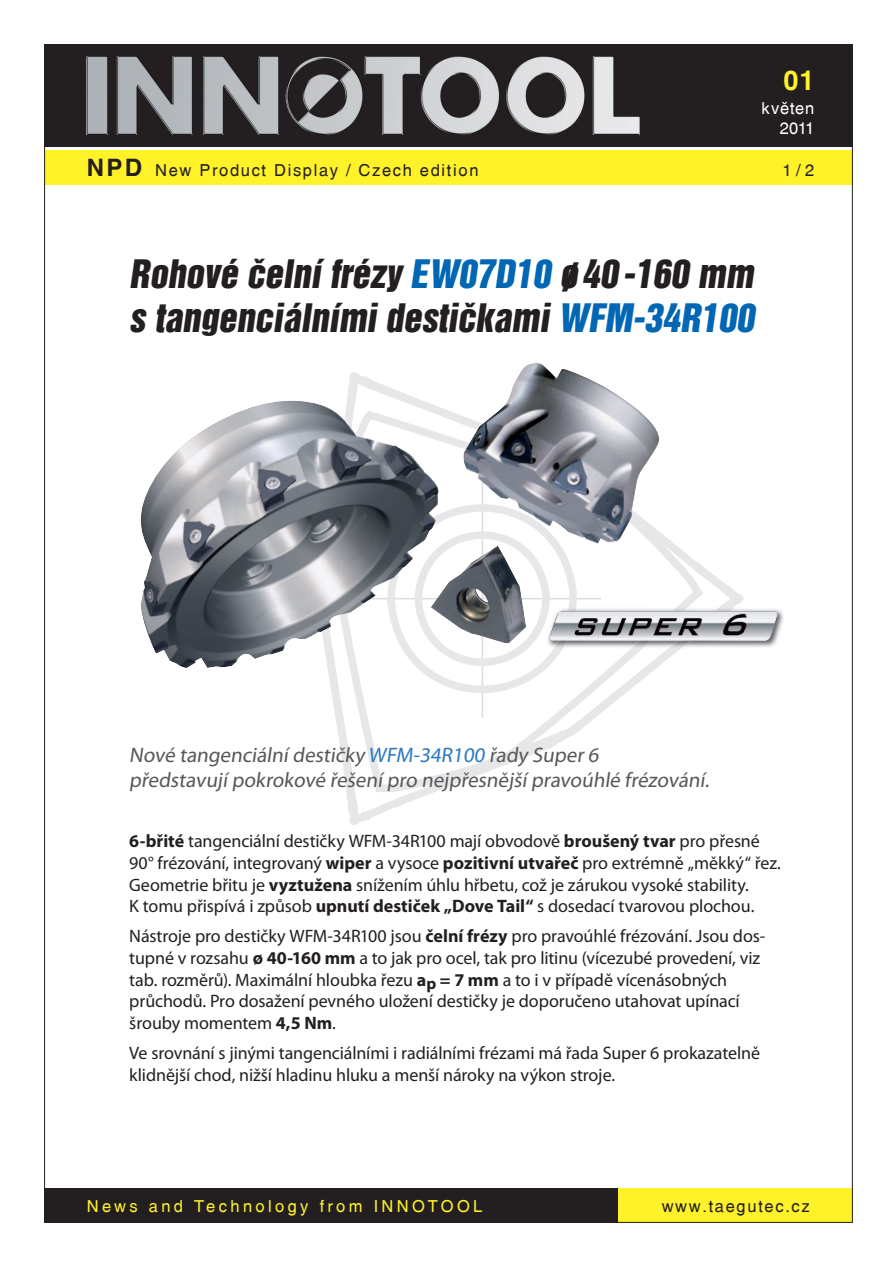
<style>
.page{position:relative;width:894px;height:1264px;background:#fff}
.page>*{position:absolute;margin:0;border:0;box-sizing:border-box;transform-origin:0 0}
.t1{font:36px/43.2px "Switzerland Inserat CE";color:#231f20}
.t2{font:700 27px "Switzerland CE";color:#fff229}
.t3{font:21px/25.2px "Myriad Pro";color:#57585a}
.t4{font:18px/21.6px "Myriad Pro";letter-spacing:-.005em;color:#231f20}
.t5{font:16.5px "Switzerland CE";letter-spacing:.1em;color:#231f20}
.t6{font:16.5px "Switzerland CE";letter-spacing:.2em;color:#fff229}
.t7{font:16.5px/19.8px "Switzerland CE";letter-spacing:.035em;color:#fff;text-align:right}
.s1{font-weight:700;font-size:24px}
.s2{color:#0166b3}
.s3{color:#2b79be}
.s4{font-weight:700}
</style>
<div class="page">
<div style="left:44px;top:44px;width:808px;height:102px;background:#231f20"></div>
<div style="left:44px;top:150px;width:808px;height:34px;background:#fff229"></div>
<div style="left:44px;top:1188px;width:574px;height:34px;background:#231f20"></div>
<div style="left:618px;top:1188px;width:234px;height:34px;background:#fff229"></div>
<img style="left:87px;top:57px;width:552px;height:77px">
<svg style="left:328px;top:372px;width:415px;height:453px"></svg>
<img style="left:140px;top:396px;width:299px;height:272px">
<img style="left:733px;top:607px;width:51px;height:41px">
<img style="left:546px;top:607px;width:187px;height:41px">
<img style="left:548px;top:610px;width:229px;height:30px">
<img style="left:462px;top:363px;width:206px;height:181px">
<img style="left:430px;top:545px;width:96px;height:98px">
<p class="t5" style="left:87px;top:160px;width:393px"><span class="s1">NPD</span> New Product Display / Czech edition</p>
<h2 class="t2" style="left:783px;top:64px;width:33px">01</h2>
<p class="t7" style="left:761px;top:98px;width:54px">květen<br>2011</p>
<p class="t5" style="left:782px;top:160px;width:34px">1 / 2</p>
<h1 class="t1" style="left:129px;top:252px;width:632px">Rohové čelní frézy <span class="s2">EW07D10</span> o 40 -160 mm s tangenciálními destičkami <span class="s2">WFM-34R100</span></h1>
<h1 class="t1" style="left:563px;top:254px;width:11px">/</h1>
<p class="t3" style="left:129px;top:744px;width:584px">Nové tangenciální destičky <span class="s3">WFM-34R100</span> řady Super 6<br>představují pokrokové řešení pro nejpřesnější pravoúhlé frézování.</p>
<p class="t4" style="left:129px;top:831px;width:653px"><span class="s4">6-břité</span> tangenciální destičky WFM-34R100 mají obvodově <span class="s4">broušený tvar</span> pro přesné 90° frézování, integrovaný <span class="s4">wiper</span> a vysoce <span class="s4">pozitivní utvařeč</span> pro extrémně „měkký“ řez.<br>Geometrie břitu je <span class="s4">vyztužena</span> snížením úhlu hřbetu, což je zárukou vysoké stability.<br>K tomu přispívá i způsob <span class="s4">upnutí destiček „Dove Tail“</span> s dosedací tvarovou plochou.</p>
<p class="t4" style="left:129px;top:926px;width:637px">Nástroje pro destičky WFM-34R100 jsou <span class="s4">čelní frézy</span> pro pravoúhlé frézování. Jsou dos&shy;tupné v rozsahu <span class="s4">ø 40-160 mm</span> a to jak pro ocel, tak pro litinu (vícezubé provedení, viz tab. rozměrů). Maximální hloubka řezu <span class="s4">a</span><sub>p</sub> <span class="s4">= 7 mm</span> a to i v případě vícenásobných průchodů. Pro dosažení pevného uložení destičky je doporučeno utahovat upínací šrouby momentem <span class="s4">4,5 Nm</span>.</p>
<p class="t4" style="left:129px;top:1043px;width:632px">Ve srovnání s jinými tangenciálními i radiálními frézami má řada Super 6 prokazatelně klidnější chod, nižší hladinu hluku a menší nároky na výkon stroje.</p>
<p class="t6" style="left:87px;top:1196px;width:397px">News and Technology from INNOTOOL</p>
<p class="t5" style="left:661px;top:1196px;width:149px">www.taegutec.cz</p>
</div>
